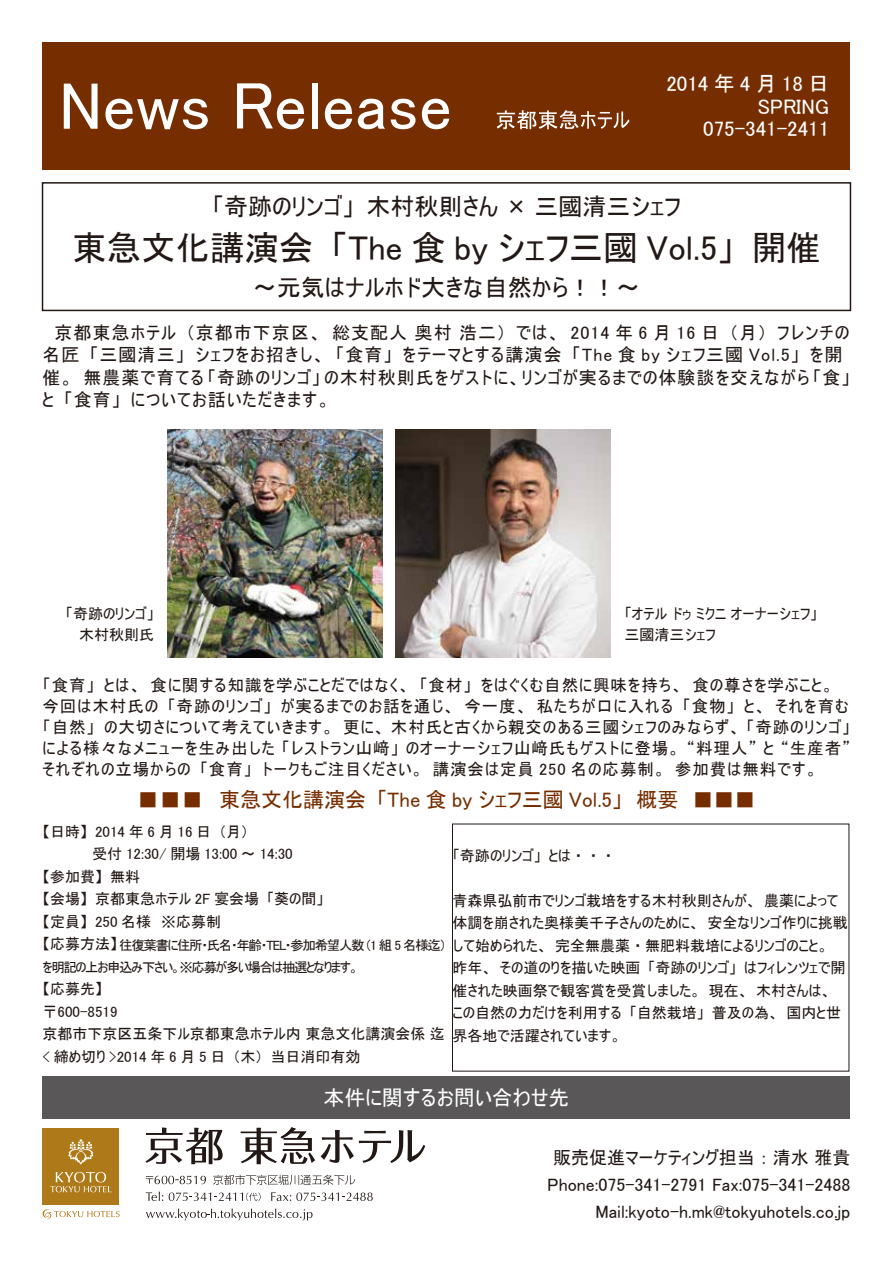
<style>
.page{position:relative;width:893px;height:1263px;background:#fff}
.page>*{position:absolute;margin:0;border:0;box-sizing:border-box;transform-origin:0 0}
.t1{font:34.5px "MS UI Gothic";color:#221815}
.t2{font:24px "MS UI Gothic";color:#221815}
.t3{font:21px/22.5px "MS UI Gothic";color:#fff;text-align:right}
.t4{font:21px "MS UI Gothic";color:#762e00}
.t5{font:18px/22.5px "MS UI Gothic";letter-spacing:.055em;color:#221815}
.t6{font:18px/27px "MS UI Gothic";color:#221815;text-align:right}
.t7{font:16.5px/21px "MS UI Gothic";letter-spacing:.055em;color:#221815}
.t8{font:15px/22.5px "MS UI Gothic";color:#221815}
.t9{font:13.5px/21.8px "MS UI Gothic";letter-spacing:-.1em;color:#221815}
.s1{font-size:15px}
</style>
<div class="page">
<div style="left:43px;top:1076px;width:807px;height:43px;background:#595757"></div>
<div style="left:43px;top:1128px;width:76px;height:76px;background:#ae7a19"></div>
<svg style="left:50px;top:1172px;width:62px;height:20px"></svg>
<svg style="left:42px;top:1209px;width:78px;height:10px"></svg>
<svg style="left:68px;top:1139px;width:25px;height:25px"></svg>
<svg style="left:145px;top:1128px;width:78px;height:36px"></svg>
<svg style="left:241px;top:1127px;width:74px;height:37px"></svg>
<svg style="left:146px;top:1175px;width:60px;height:9px"></svg>
<svg style="left:213px;top:1175px;width:142px;height:10px"></svg>
<svg style="left:146px;top:1191px;width:17px;height:10px"></svg>
<svg style="left:169px;top:1192px;width:92px;height:9px"></svg>
<svg style="left:146px;top:1208px;width:167px;height:12px"></svg>
<svg style="left:271px;top:1192px;width:102px;height:9px"></svg>
<svg style="left:321px;top:1130px;width:104px;height:33px"></svg>
<div style="left:43px;top:43px;width:807px;height:127px;background:#762e00"></div>
<svg style="left:64px;top:84px;width:34px;height:45px"></svg>
<svg style="left:105px;top:99px;width:103px;height:30px"></svg>
<svg style="left:237px;top:83px;width:67px;height:46px"></svg>
<div style="left:312px;top:84px;width:5px;height:45px;background:#fff"></div>
<svg style="left:325px;top:99px;width:27px;height:30px"></svg>
<svg style="left:358px;top:99px;width:27px;height:30px"></svg>
<svg style="left:391px;top:99px;width:25px;height:30px"></svg>
<svg style="left:422px;top:99px;width:27px;height:30px"></svg>
<svg style="left:497px;top:110px;width:132px;height:19px"></svg>
<div style="left:42px;top:182px;width:809px;height:129px;border:2px solid #221815"></div>
<img style="left:167px;top:430px;width:216px;height:227px">
<img style="left:396px;top:430px;width:215px;height:227px">
<h3 class="t3" style="left:666px;top:73px;width:164px">2014年4月18日<br>SPRING<br>075-341-2411</h3>
<h2 class="t2" style="left:212px;top:194px;width:470px">「奇跡のリンゴ」木村秋則さん × 三國清三シェフ</h2>
<h1 class="t1" style="left:72px;top:230px;width:750px">東急文化講演会「The 食 by シェフ三國 Vol.5」開催</h1>
<h2 class="t2" style="left:253px;top:275px;width:389px">～元気はナルホド大きな自然から！！～</h2>
<p class="t5" style="left:43px;top:321px;width:809px;text-indent:12px">京都東急ホテル（京都市下京区、総支配人 奥村 浩二）では、 2014 年 6 月 16 日（月）フレンチの名匠「三國清三」シェフをお招きし、「食育」をテーマとする講演会「The 食 by シェフ三國 Vol.5」を開催。無農薬で育てる「奇跡のリンゴ」の木村秋則氏をゲストに、リンゴが実るまでの体験談を交えながら「食」と「食育」についてお話いただきます。</p>
<p class="t8" style="left:66px;top:603px;width:90px;line-height:21px;text-align:right">「奇跡のリンゴ」木村秋則氏</p>
<p class="t8" style="left:624px;top:603px;width:195px;line-height:21px">「オテル ドゥ ミクニ オーナーシェフ」三國清三シェフ</p>
<p class="t7" style="left:43px;top:674px;width:809px">「食育」とは、食に関する知識を学ぶことだではなく、「食材」をはぐくむ自然に興味を持ち、食の尊さを学ぶこと。今回は木村氏の「奇跡のリンゴ」が実るまでのお話を通じ、今一度、私たちが口に入れる「食物」と、それを育む「自然」の大切さについて考えていきます。更に、木村氏と古くから親交のある三國シェフのみならず、「奇跡のリンゴ」による様々なメニューを生み出した「レストラン山﨑」のオーナーシェフ山﨑氏もゲストに登場。 “料理人” と “生産者”それぞれの立場からの「食育」トークもご注目ください。講演会は定員 250 名の応募制。参加費は無料です。</p>
<h3 class="t4" style="left:137px;top:789px;width:619px">■■■　東急文化講演会「The 食 by シェフ三國 Vol.5」　概要　■■■</h3>
<p class="t8" style="left:43px;top:820px;width:283px">【日時】 2014 年 6 月 16 日（月）<br>　　　　　受付 12:30/ 開場 13:00 ～ 14:30<br>【参加費】無料<br>【会場】京都東急ホテル 2F 宴会場「葵の間」【定員】 250 名様　※応募制</p>
<p class="t9" style="left:43px;top:935px;width:405px"><span class="s1">【応募方法】</span>往復葉書に住所・氏名・年齢・TEL・参加希望人数（1 組 5 名様迄）を明記の上お申込み下さい。※応募が多い場合は抽選となります。</p>
<p class="t8" style="left:43px;top:978px;width:404px">【応募先】<br>〒600-8519<br>京都市下京区五条下ル京都東急ホテル内 東急文化講演会係 迄&lt; 締め切り &gt;2014 年 6 月 5 日（木）当日消印有効</p>
<p class="t8" style="left:452px;top:844px;width:161px">「奇跡のリンゴ」とは・・・</p>
<p class="t8" style="left:452px;top:889px;width:397px">青森県弘前市でリンゴ栽培をする木村秋則さんが、農薬によって体調を崩された奥様美千子さんのために、安全なリンゴ作りに挑戦して始められた、完全無農薬・無肥料栽培によるリンゴのこと。<br>昨年、その道のりを描いた映画「奇跡のリンゴ」はフィレンツェで開催された映画祭で観客賞を受賞しました。現在、木村さんは、<br>この自然の力だけを利用する「自然栽培」普及の為、国内と世界各地で活躍されています。</p>
<h3 class="t3" style="left:323px;top:1086px;width:248px">本件に関するお問い合わせ先</h3>
<p class="t6" style="left:548px;top:1144px;width:304px">販売促進マーケティング担当：清水 雅貴<br>Phone:075-341-2791 Fax:075-341-2488<br>Mail:kyoto-h.mk@tokyuhotels.co.jp</p>
</div>
